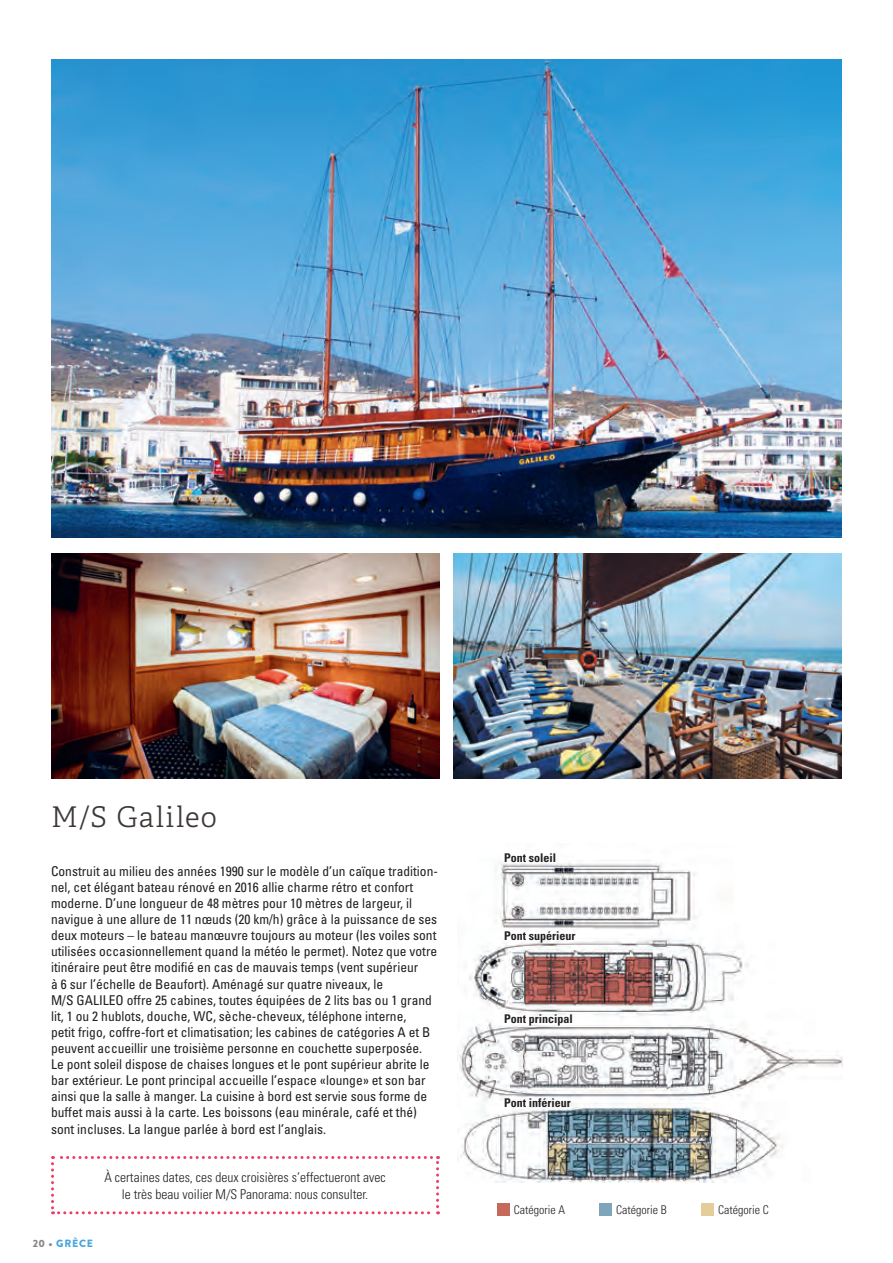
<style>
.page{position:relative;width:893px;height:1263px;background:#fff}
.page>*{position:absolute;margin:0;border:0;box-sizing:border-box;transform-origin:0 0}
.t1{font:300 28.5px "Adelle";letter-spacing:.055em;color:#3d3836}
.t2{font:condensed 13.5px/16px "Univers";color:#231f20}
.t3{font:300 condensed 13.5px/16px "Univers";color:#231f20;text-align:center}
.t4{font:700 condensed 12px "Univers";color:#231f20}
.t5{font:300 condensed 12px "Univers";color:#231f20}
.t6{font:900 10.5px "Brandon Grotesque";letter-spacing:.07em;color:#48a6dc}
.s1{color:#8a8685}
</style>
<div class="page">
<div style="left:497px;top:1203px;width:13px;height:13px;background:#c6695b"></div>
<div style="left:599px;top:1203px;width:13px;height:13px;background:#7ea6ba"></div>
<div style="left:701px;top:1203px;width:13px;height:13px;background:#e4cd98"></div>
<img style="left:457px;top:860px;width:385px;height:322px">
<img style="left:51px;top:60px;width:791px;height:477px">
<img style="left:454px;top:553px;width:388px;height:226px">
<img style="left:51px;top:553px;width:388px;height:226px">
<svg style="left:51px;top:1156px;width:388px;height:58px"></svg>
<h1 class="t1" style="left:51px;top:800px;width:167px">M/S Galileo</h1>
<p class="t2" style="left:51px;top:863px;width:388px">Construit au milieu des années 1990 sur le modèle d’un caïque tradition&shy;nel, cet élégant bateau rénové en 2016 allie charme rétro et confort moderne. D’une longueur de 48 mètres pour 10 mètres de largeur, il navigue à une allure de 11 nœuds (20 km/h) grâce à la puissance de ses deux moteurs – le bateau manœuvre toujours au moteur (les voiles sont utilisées occasionnellement quand la météo le permet). Notez que votre itinéraire peut être modifié en cas de mauvais temps (vent supérieur<br>à 6 sur l’échelle de Beaufort). Aménagé sur quatre niveaux, le<br>M/S GALILEO offre 25 cabines, toutes équipées de 2 lits bas ou 1 grand lit, 1 ou 2 hublots, douche, WC, sèche-cheveux, téléphone interne,<br>petit frigo, coffre-fort et climatisation; les cabines de catégories A et B peuvent accueillir une troisième personne en couchette superposée.<br>Le pont soleil dispose de chaises longues et le pont supérieur abrite le bar extérieur. Le pont principal accueille l’espace «lounge» et son bar ainsi que la salle à manger. La cuisine à bord est servie sous forme de buffet mais aussi à la carte. Les boissons (eau minérale, café et thé) sont incluses. La langue parlée à bord est l’anglais.</p>
<p class="t3" style="left:104px;top:1170px;width:283px">À certaines dates, ces deux croisières s’effectueront avec le très beau voilier M/S Panorama: nous consulter.</p>
<p class="t6" style="left:33px;top:1235px;width:62px"><span class="s1">20 •</span> GRÈCE</p>
<p class="t4" style="left:504px;top:850px;width:54px">Pont soleil</p>
<p class="t4" style="left:504px;top:928px;width:73px">Pont supérieur</p>
<p class="t4" style="left:504px;top:1011px;width:70px">Pont principal</p>
<p class="t4" style="left:504px;top:1095px;width:68px">Pont inférieur</p>
<p class="t5" style="left:514px;top:1203px;width:53px">Catégorie A</p>
<p class="t5" style="left:616px;top:1203px;width:52px">Catégorie B</p>
<p class="t5" style="left:718px;top:1203px;width:52px">Catégorie C</p>
</div>
